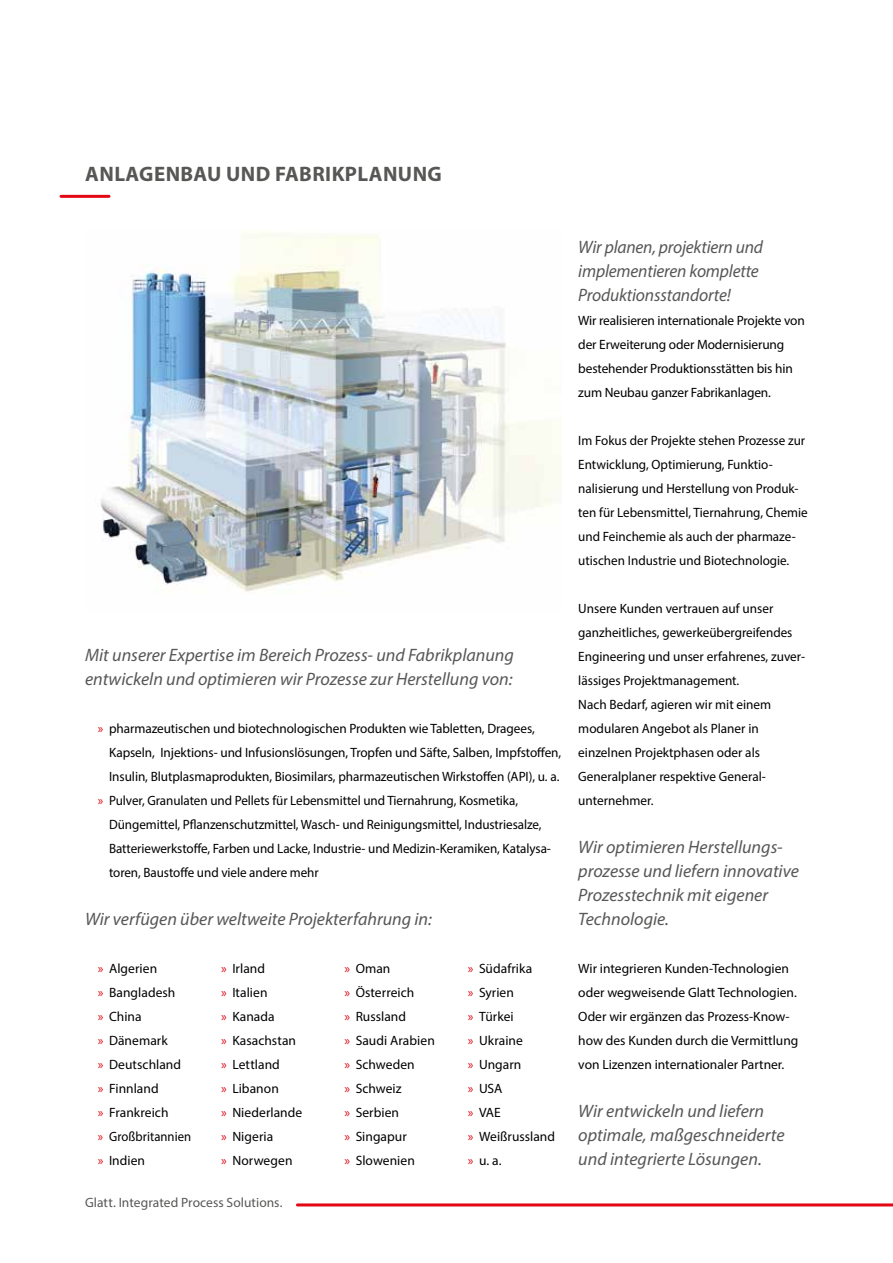
<style>
.page{position:relative;width:893px;height:1263px;background:#fff}
.page>*{position:absolute;margin:0;border:0;box-sizing:border-box;transform-origin:0 0}
.t1{font:700 21px "Myriad Pro";letter-spacing:.02em;color:#575756}
.t2{font:italic 18px/24px "Myriad Pro";color:#575756}
.t3{font:13.5px/24px "Myriad Pro";color:#000}
.t4{font:13.5px "Myriad Pro";color:#575756}
.s1{color:#e30613}
</style>
<div class="page">
<hr style="left:297px;top:1203px;width:596px;height:3px;background:#e30613">
<hr style="left:61px;top:195px;width:48px;height:3px;background:#e30613">
<img style="left:101px;top:232px;width:460px;height:360px">
<h1 class="t1" style="left:85px;top:160px;width:156px">ANLAGENBAU UND</h1>
<h1 class="t1" style="left:275px;top:160px;width:123px">FABRIKPLANUN</h1>
<h1 class="t1" style="left:428px;top:160px;width:16px">G</h1>
<h2 class="t2" style="left:85px;top:642px;width:430px">Mit unserer Expertise im Bereich Prozess- und Fabrikplanung entwickeln und optimieren wir Prozesse zur Herstellung von:</h2>
<p class="t3" style="left:98px;top:716px;width:438px"><span class="s1">»</span> pharmazeutischen und biotechnologischen Produkten wie Tabletten, Dragees,</p>
<p class="t3" style="left:109px;top:740px;width:454px">Kapseln, Injektions- und Infusionslösungen, Tropfen und Säfte, Salben, Impfstoffen,</p>
<p class="t3" style="left:109px;top:764px;width:452px">Insulin, Blutplasmaprodukten, Biosimilars, pharmazeutischen Wirkstoffen (API), u. a.</p>
<p class="t3" style="left:98px;top:788px;width:422px"><span class="s1">»</span> Pulver, Granulaten und Pellets für Lebensmittel und Tiernahrung, Kosmetika,</p>
<p class="t3" style="left:109px;top:812px;width:434px">Düngemittel, Pflanzenschutzmittel, Wasch- und Reinigungsmittel, Industriesalze,</p>
<p class="t3" style="left:109px;top:836px;width:443px">Batteriewerkstoffe, Farben und Lacke, Industrie- und Medizin-Keramiken, Katalysa-</p>
<p class="t3" style="left:109px;top:860px;width:211px">toren, Baustoffe und viele andere mehr</p>
<h2 class="t2" style="left:85px;top:906px;width:348px">Wir verfügen über weltweite Projekterfahrung in:</h2>
<p class="t3" style="left:98px;top:956px;width:95px"><span class="s1">»</span> Algerien<br><span class="s1">»</span> Bangladesh<br><span class="s1">»</span> China<br><span class="s1">»</span> Dänemark<br><span class="s1">»</span> Deutschland<br><span class="s1">»</span> Finnland<br><span class="s1">»</span> Frankreich<br><span class="s1">»</span> Großbritannien <span class="s1">»</span> Indien</p>
<p class="t3" style="left:221px;top:956px;width:83px"><span class="s1">»</span> Irland<br><span class="s1">»</span> Italien<br><span class="s1">»</span> Kanada<br><span class="s1">»</span> Kasachstan <span class="s1">»</span> Lettland<br><span class="s1">»</span> Libanon<br><span class="s1">»</span> Niederlande <span class="s1">»</span> Nigeria<br><span class="s1">»</span> Norwegen</p>
<p class="t3" style="left:344px;top:956px;width:92px"><span class="s1">»</span> Oman<br><span class="s1">»</span> Österreich<br><span class="s1">»</span> Russland<br><span class="s1">»</span> Saudi Arabien <span class="s1">»</span> Schweden<br><span class="s1">»</span> Schweiz<br><span class="s1">»</span> Serbien<br><span class="s1">»</span> Singapur<br><span class="s1">»</span> Slowenien</p>
<p class="t3" style="left:468px;top:956px;width:89px"><span class="s1">»</span> Südafrika<br><span class="s1">»</span> Syrien<br><span class="s1">»</span> Türkei<br><span class="s1">»</span> Ukraine<br><span class="s1">»</span> Ungarn<br><span class="s1">»</span> USA<br><span class="s1">»</span> VAE<br><span class="s1">»</span> Weißrussland <span class="s1">»</span> u. a.</p>
<p class="t4" style="left:85px;top:1194px;width:199px">Glatt. Integrated Process Solutions.</p>
<h2 class="t2" style="left:578px;top:234px;width:186px">Wir planen, projektiern und implementieren komplette<br>Produktionsstandorte!</h2>
<p class="t3" style="left:578px;top:308px;width:228px">Wir realisieren internationale Projekte von der Erweiterung oder Modernisierung bestehender Produktionsstätten bis hin zum Neubau ganzer Fabrikanlagen.</p>
<p class="t3" style="left:578px;top:428px;width:231px">Im Fokus der Projekte stehen Prozesse zur Entwicklung, Optimierung, Funktio&shy;nalisierung und Herstellung von Produk&shy;ten für Lebensmittel, Tiernahrung, Chemie und Feinchemie als auch der pharmaze&shy;utischen Industrie und Biotechnologie.</p>
<p class="t3" style="left:578px;top:596px;width:228px">Unsere Kunden vertrauen auf unser ganzheitliches, gewerkeübergreifendes Engineering und unser erfahrenes, zuver&shy;lässiges Projektmanagement.<br>Nach Bedarf, agieren wir mit einem modularen Angebot als Planer in einzelnen Projektphasen oder als Generalplaner respektive General&shy;unternehmer.</p>
<h2 class="t2" style="left:578px;top:834px;width:222px">Wir optimieren Herstellungs&shy;prozesse und liefern innovative<br>Prozesstechnik mit eigener<br>Technologie.</h2>
<p class="t3" style="left:578px;top:956px;width:222px">Wir integrieren Kunden-Technologien oder wegweisende Glatt Technologien.<br>Oder wir ergänzen das Prozess-Know&shy;how des Kunden durch die Vermittlung von Lizenzen internationaler Partner.</p>
<h2 class="t2" style="left:578px;top:1098px;width:208px">Wir entwickeln und liefern optimale, maßgeschneiderte und integrierte Lösungen.</h2>
</div>
